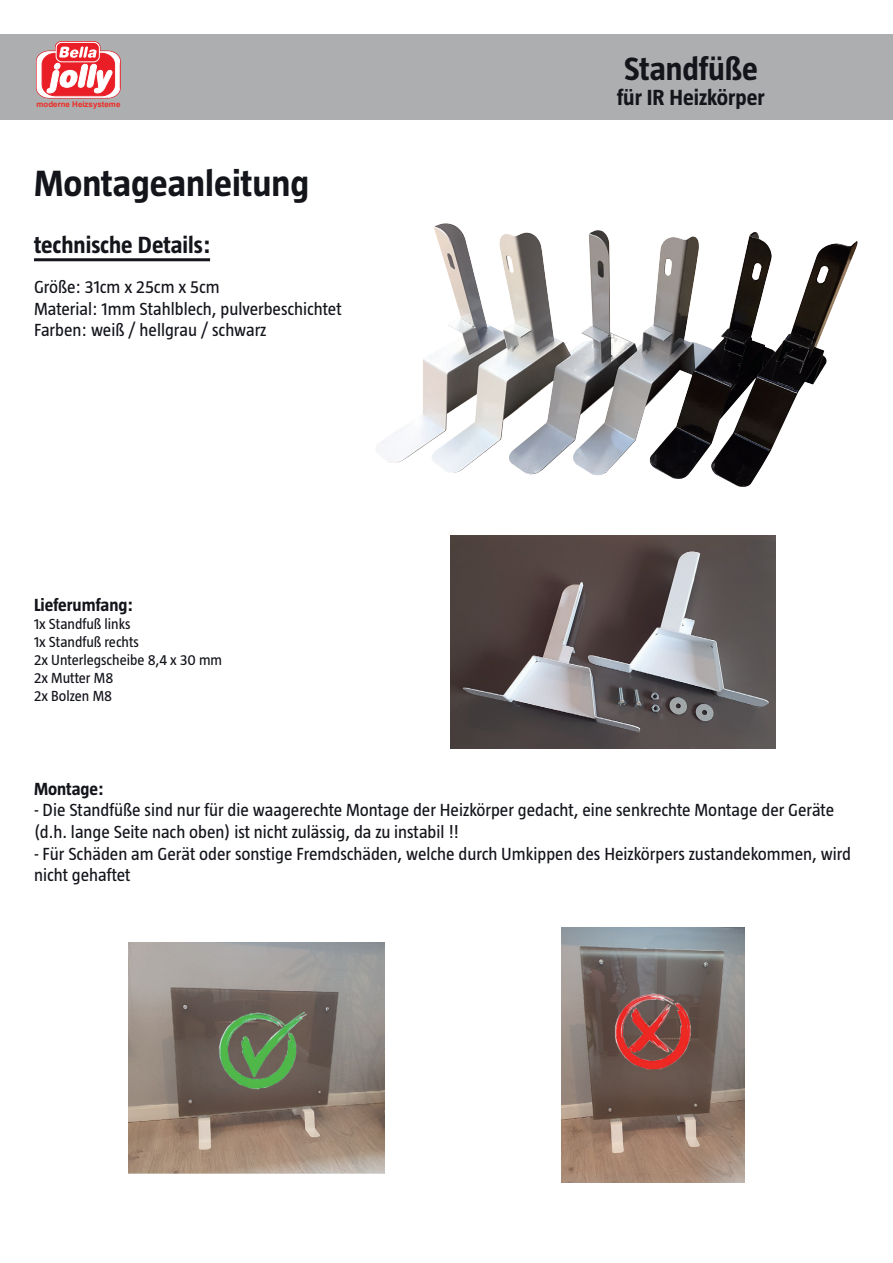
<style>
.page{position:relative;width:893px;height:1263px;background:#fff}
.page>*{position:absolute;margin:0;border:0;box-sizing:border-box;transform-origin:0 0}
.t1{font:700 37.5px "Taz";color:#13151b}
.t2{font:700 33px "Taz";color:#13151b}
.t3{font:700 24px "Taz";color:#13151b}
.t4{font:700 22.5px "Taz";color:#13151b}
.t5{font:18px/21.6px "Taz";color:#13151b}
.t6{font:700 18px "Taz";color:#13151b}
.t7{font:15px/18px "Taz";color:#13151b}
.t8{font:700 7.95px "Arial";color:#ee2b23}
</style>
<div class="page">
<div style="left:0;top:34px;width:892px;height:85px;background:#adaeb0"></div>
<svg style="left:36px;top:41px;width:85px;height:57px;background:#eb8a8e"></svg>
<hr style="left:34px;top:258px;width:176px;height:3px;background:#13151b">
<img style="left:377px;top:223px;width:480px;height:264px">
<img style="left:451px;top:536px;width:324px;height:212px">
<img style="left:129px;top:942px;width:255px;height:232px">
<img style="left:561px;top:927px;width:184px;height:255px">
<p class="t8" style="left:36px;top:99px;width:85px">moderne Heizsysteme</p>
<h1 class="t1" style="left:34px;top:162px;width:277px">Montageanleitung</h1>
<h3 class="t3" style="left:34px;top:231px;width:178px">technische Details:</h3>
<p class="t5" style="left:34px;top:276px;width:309px">Größe: 31cm x 25cm x 5cm<br>Material: 1mm Stahlblech, pulverbeschichtet<br>Farben: weiß / hellgrau / schwarz</p>
<p class="t6" style="left:34px;top:595px;width:101px">Lieferumfang:</p>
<p class="t7" style="left:34px;top:615px;width:190px">1x Standfuß links<br>1x Standfuß rechts<br>2x Unterlegscheibe 8,4 x 30 mm<br>2x Mutter M8<br>2x Bolzen M8</p>
<h2 class="t2" style="left:624px;top:50px;width:135px">Standfüße</h2>
<p class="t4" style="left:617px;top:85px;width:149px">für IR Heizkörper</p>
<p class="t6" style="left:34px;top:778px;width:71px">Montage:</p>
<p class="t5" style="left:34px;top:799px;width:802px">- Die Standfüße sind nur für die waagerechte Montage der Heizkörper gedacht, eine senkrechte Montage der Geräte (d.h. lange Seite nach oben) ist nicht zulässig, da zu instabil !!</p>
<p class="t5" style="left:34px;top:842px;width:818px">- Für Schäden am Gerät oder sonstige Fremdschäden, welche durch Umkippen des Heizkörpers zustandekommen, wird nicht gehaftet</p>
</div>
